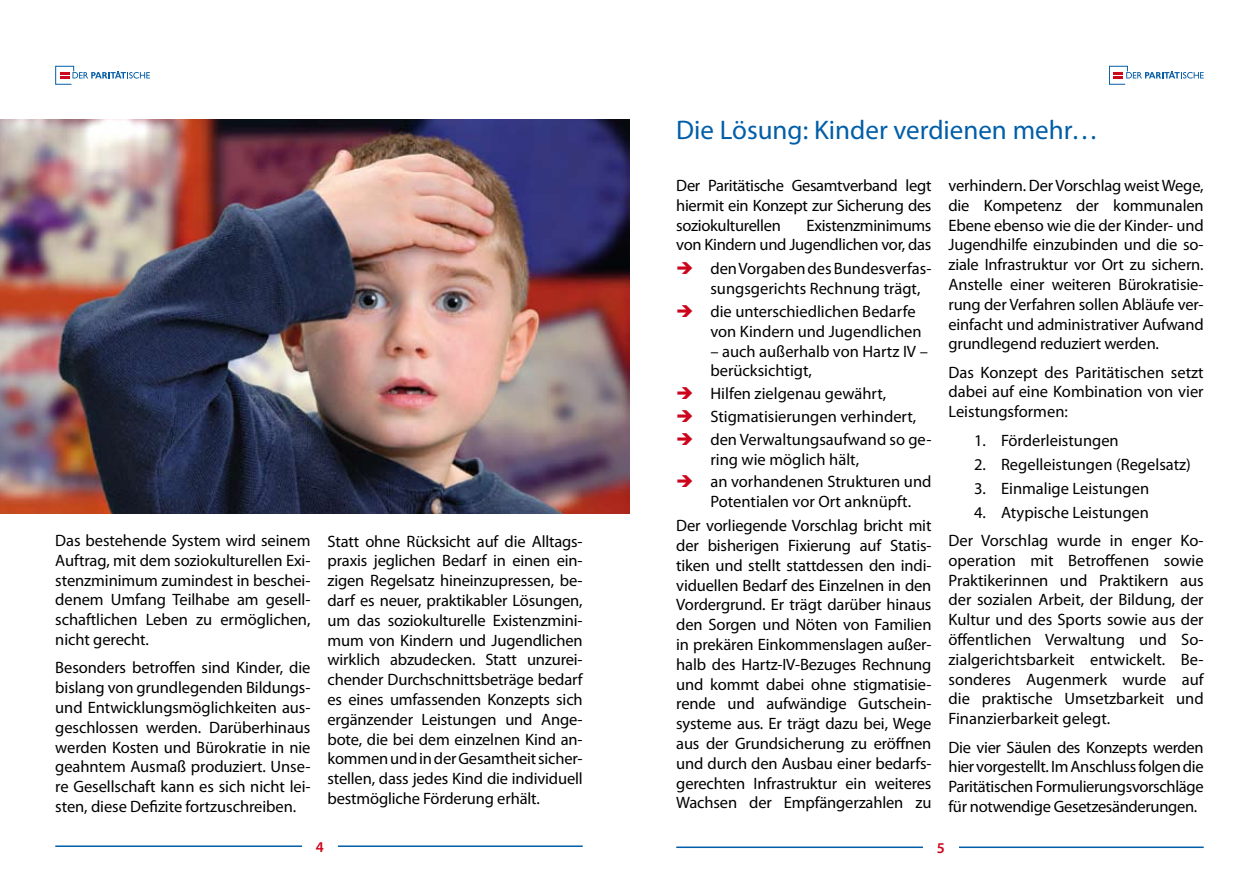
<style>
.page{position:relative;width:1259px;height:893px;background:#fff}
.page>*{position:absolute;margin:0;border:0;box-sizing:border-box;transform-origin:0 0}
.t1{font:27px "Myriad Pro";color:#005ea8}
.t2{font:16.5px/19.8px "Myriad Pro";color:#000;text-align:justify}
.t3{font:16.5px/19.8px "Myriad Pro";letter-spacing:-.02em;color:#000;text-align:right}
.t4{font:600 15px "Myriad Pro";color:#cc051c}
.s1{color:#cc051c}
</style>
<div class="page">
<hr style="left:55px;top:845px;width:528px;height:2px;background:#005ea8">
<div style="left:302px;top:840px;width:36px;height:26px;background:#fff"></div>
<svg style="left:55px;top:66px;width:95px;height:19px"></svg>
<hr style="left:676px;top:846px;width:527px;height:2px;background:#005ea8">
<div style="left:923px;top:841px;width:35px;height:26px;background:#fff"></div>
<svg style="left:1109px;top:66px;width:94px;height:19px"></svg>
<img style="left:0;top:119px;width:629px;height:394px">
<p class="t2" style="left:55px;top:530px;width:257px">Das bestehende System wird seinem Auftrag, mit dem soziokulturellen Exi&shy;stenzminimum zumindest in beschei&shy;denem Umfang Teilhabe am gesell&shy;schaftlichen Leben zu ermöglichen, nicht gerecht.</p>
<p class="t2" style="left:55px;top:658px;width:257px">Besonders betroffen sind Kinder, die bislang von grundlegenden Bildungs&shy;und Entwicklungsmöglichkeiten aus&shy;geschlossen werden. Darüberhinaus werden Kosten und Bürokratie in nie geahntem Ausmaß produziert. Unse&shy;re Gesellschaft kann es sich nicht lei&shy;sten, diese Defizite fortzuschreiben.</p>
<p class="t2" style="left:327px;top:531px;width:257px">Statt ohne Rücksicht auf die Alltags&shy;praxis jeglichen Bedarf in einen ein&shy;zigen Regelsatz hineinzupressen, be&shy;darf es neuer, praktikabler Lösungen, um das soziokulturelle Existenzmini&shy;mum von Kindern und Jugendlichen wirklich abzudecken. Statt unzurei&shy;chender Durchschnittsbeträge bedarf es eines umfassenden Konzepts sich ergänzender Leistungen und Ange&shy;bote, die bei dem einzelnen Kind an&shy;kommen und in der Gesamtheit sicher&shy;stellen, dass jedes Kind die individuell bestmögliche Förderung erhält.</p>
<h1 class="t1" style="left:676px;top:114px;width:423px">Die Lösung: Kinder verdienen mehr…</h1>
<p class="t2" style="left:676px;top:175px;width:257px">Der Paritätische Gesamtverband legt hiermit ein Konzept zur Sicherung des soziokulturellen</p>
<p class="t3" style="left:676px;top:215px;width:257px">Existenzminimums<br>von Kindern und Jugendlichen vor, das</p>
<p class="t2" style="left:710px;top:259px;width:223px;text-indent:-34px"><span class="s1">➔</span> den Vorgaben des Bundesverfas&shy;sungsgerichts Rechnung trägt,</p>
<p class="t2" style="left:710px;top:301px;width:213px;text-indent:-34px"><span class="s1">➔</span> die unterschiedlichen Bedarfe von Kindern und Jugendlichen</p>
<p class="t2" style="left:710px;top:341px;width:219px">– auch außerhalb von Hartz IV – berücksichtigt,</p>
<p class="t2" style="left:676px;top:383px;width:211px"><span class="s1">➔</span> Hilfen zielgenau gewährt,</p>
<p class="t2" style="left:676px;top:406px;width:241px"><span class="s1">➔</span> Stigmatisierungen verhindert,</p>
<p class="t2" style="left:710px;top:429px;width:223px;text-indent:-34px"><span class="s1">➔</span> den Verwaltungsaufwand so ge&shy;ring wie möglich hält,</p>
<p class="t2" style="left:710px;top:472px;width:223px;text-indent:-34px"><span class="s1">➔</span> an vorhandenen Strukturen und<br>Potentialen vor Ort anknüpft.</p>
<p class="t2" style="left:676px;top:515px;width:257px">Der vorliegende Vorschlag bricht mit der bisherigen Fixierung auf Statis&shy;tiken und stellt stattdessen den indi&shy;viduellen Bedarf des Einzelnen in den Vordergrund. Er trägt darüber hinaus den Sorgen und Nöten von Familien in prekären Einkommenslagen außer&shy;halb des Hartz-IV-Bezuges Rechnung und kommt dabei ohne stigmatisie&shy;rende und aufwändige Gutschein&shy;systeme aus. Er trägt dazu bei, Wege aus der Grundsicherung zu eröffnen und durch den Ausbau einer bedarfs&shy;gerechten Infrastruktur ein weiteres Wachsen der Empfängerzahlen zu</p>
<p class="t2" style="left:948px;top:175px;width:257px">verhindern. Der Vorschlag weist Wege, die Kompetenz der kommunalen Ebene ebenso wie die der Kinder- und Jugendhilfe einzubinden und die so&shy;ziale Infrastruktur vor Ort zu sichern.<br>Anstelle einer weiteren Bürokratisie&shy;rung der Verfahren sollen Abläufe ver&shy;einfacht und administrativer Aufwand grundlegend reduziert werden.</p>
<p class="t2" style="left:948px;top:362px;width:257px">Das Konzept des Paritätischen setzt dabei auf eine Kombination von vier Leistungsformen:</p>
<p class="t2" style="left:974px;top:430px;width:146px">1. Förderleistungen</p>
<p class="t2" style="left:974px;top:454px;width:218px">2. Regelleistungen (Regelsatz)</p>
<p class="t2" style="left:974px;top:478px;width:177px">3. Einmalige Leistungen</p>
<p class="t2" style="left:948px;top:498px;width:257px;line-height:28.3px;text-indent:26px">4. Atypische Leistungen<br>Der Vorschlag wurde in enger Ko-</p>
<p class="t2" style="left:948px;top:550px;width:257px">operation mit Betroffenen sowie Praktikerinnen und Praktikern aus der sozialen Arbeit, der Bildung, der Kultur und des Sports sowie aus der öffentlichen Verwaltung und So&shy;zialgerichtsbarkeit entwickelt. Be&shy;sonderes Augenmerk wurde auf die praktische Umsetzbarkeit und Finanzierbarkeit gelegt.</p>
<p class="t2" style="left:948px;top:737px;width:257px">Die vier Säulen des Konzepts werden hier vorgestellt. Im Anschluss folgen die Paritätischen Formulierungsvorschläge für notwendige Gesetzesänderungen.</p>
<p class="t4" style="left:316px;top:837px;width:10px">4</p>
<p class="t4" style="left:937px;top:838px;width:10px">5</p>
</div>
